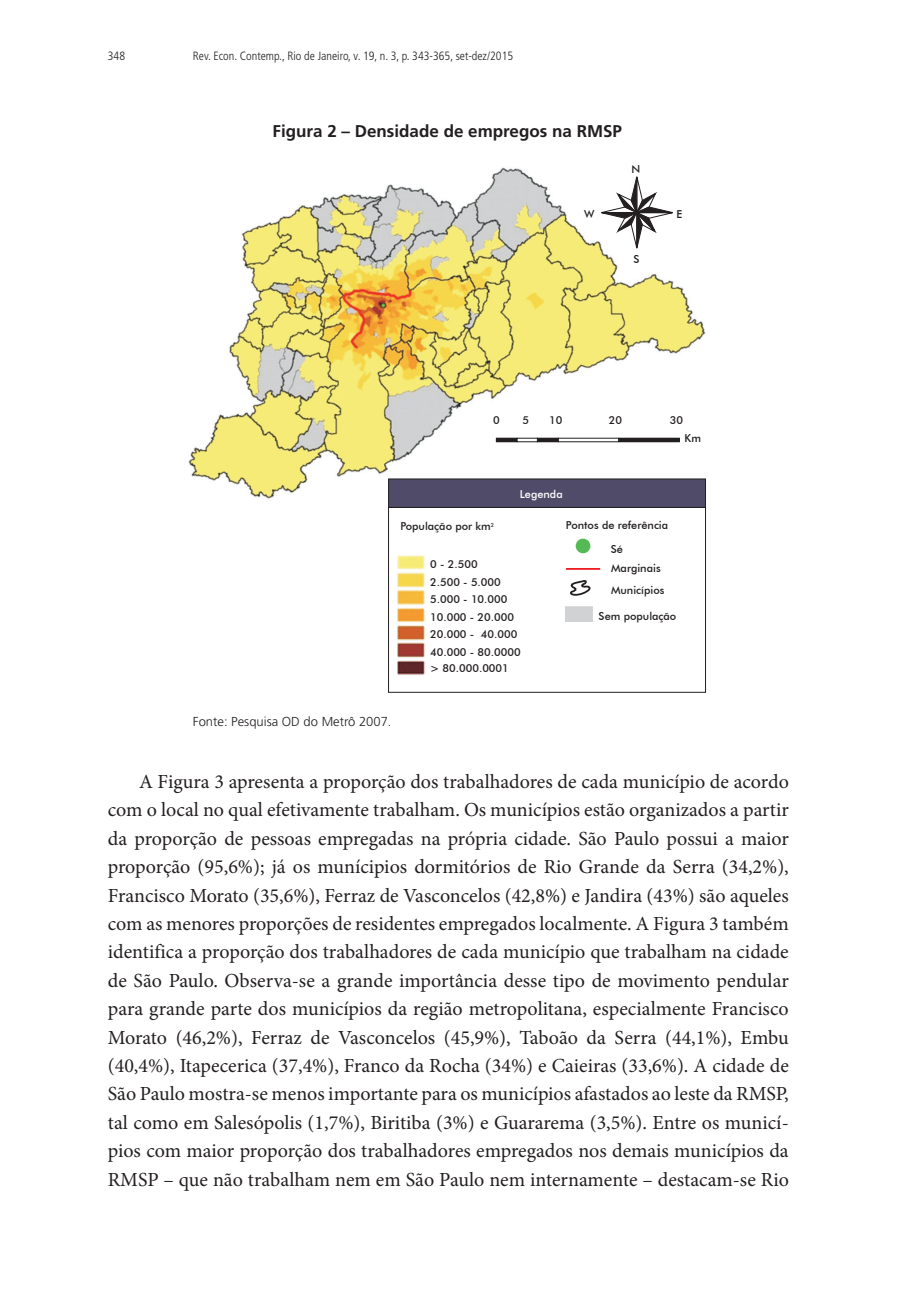
<style>
.page{position:relative;width:908px;height:1304px;background:#fff}
.page>*{position:absolute;margin:0;border:0;box-sizing:border-box;transform-origin:0 0}
.Body_text{font:20px/28.4px "Minion Pro";color:#231f20;text-align:justify}
.O{font:700 17px "Frutiger LT Std";color:#231f20}
.R{font:300 13px "Frutiger LT Std";color:#231f20}
.t1{font:300 condensed 12px "Frutiger LT Std";color:#231f20}
.t2{font:500 11px/17.4px "Futura BT";color:#231f20}
.t3{font:500 11px "Futura BT";color:#fff}
.t4{font:500 5.4px "Futura BT";color:#231f20}
</style>
<div class="page">
<img style="left:188px;top:167px;width:518px;height:340px">
<img style="left:397px;top:555px;width:29px;height:120px">
<svg style="left:600px;top:169px;width:73px;height:87px"></svg>
<div style="left:388px;top:479px;width:317px;height:28px;background:#4f4b69"></div>
<div style="left:388px;top:478px;width:317px;height:30px;border:1px solid #231f20"></div>
<div style="left:565px;top:607px;width:27px;height:14px;background:#d1d2d4"></div>
<div style="left:564px;top:606px;width:28px;height:16px;border:1px solid #d1d2d4"></div>
<div style="left:575px;top:539px;width:15px;height:14px;background:#53ba54;border-radius:50%"></div>
<hr style="left:565px;top:568px;width:35px;height:2px;background:#ee1d23">
<svg style="left:570px;top:580px;width:21px;height:16px"></svg>
<div style="left:388px;top:507px;width:317px;height:186px;border:1px solid #231f20"></div>
<div style="left:495px;top:438px;width:22px;height:4px;border:1px solid #231f20"></div>
<div style="left:516px;top:438px;width:21px;height:4px;border:1px solid #231f20"></div>
<div style="left:537px;top:438px;width:21px;height:4px;border:1px solid #231f20"></div>
<div style="left:557px;top:438px;width:61px;height:4px;border:1px solid #231f20"></div>
<div style="left:618px;top:438px;width:61px;height:4px;border:1px solid #231f20"></div>
<p class="t1" style="left:108px;top:49px;width:19px">348</p>
<p class="t1" style="left:193px;top:49px;width:322px">Rev. Econ. Contemp., Rio de Janeiro, v. 19, n. 3, p. 343-365, set-dez/2015</p>
<p class="O" style="left:272px;top:122px;width:351px">Figura 2 – Densidade de empregos na RMSP</p>
<p class="t2" style="left:631px;top:160px;width:10px">N</p>
<p class="t2" style="left:583px;top:205px;width:12px">W</p>
<p class="t2" style="left:676px;top:205px;width:7px">E</p>
<p class="t2" style="left:633px;top:250px;width:8px">S</p>
<p class="t2" style="left:493px;top:412px;width:8px">0</p>
<p class="t2" style="left:522px;top:412px;width:8px">5</p>
<p class="t2" style="left:549px;top:412px;width:15px">10</p>
<p class="t2" style="left:608px;top:412px;width:15px">20</p>
<p class="t2" style="left:669px;top:412px;width:15px">30</p>
<p class="t2" style="left:684px;top:429px;width:18px">Km</p>
<p class="t2" style="left:400px;top:517px;width:92px">População por km</p>
<p class="t4" style="left:490px;top:521px;width:5px">2</p>
<p class="t3" style="left:519px;top:487px;width:44px">Legenda</p>
<p class="t2" style="left:565px;top:517px;width:104px">Pontos de referência</p>
<p class="t2" style="left:610px;top:539px;width:51px;line-height:19.4px">Sé<br>Marginais</p>
<p class="t2" style="left:430px;top:555px;width:79px">0 - 2.500<br>2.500 - 5.000<br>5.000 - 10.000</p>
<p class="t2" style="left:430px;top:625px;width:92px;line-height:18.4px">20.000 - 40.000<br>40.000 - 80.0000</p>
<p class="t2" style="left:430px;top:659px;width:80px">&gt; 80.000.0001</p>
<p class="t2" style="left:610px;top:581px;width:55px">Municípios</p>
<p class="t2" style="left:430px;top:608px;width:85px">10.000 - 20.000</p>
<p class="t2" style="left:598px;top:607px;width:79px">Sem população</p>
<p class="R" style="left:193px;top:714px;width:200px">Fonte: Pesquisa OD do Metrô 2007.</p>
<p class="Body_text" style="left:108px;top:767px;width:682px;text-indent:31px">A Figura 3 apresenta a proporção dos trabalhadores de cada município de acordo com o local no qual efetivamente trabalham. Os municípios estão organizados a partir da proporção de pessoas empregadas na própria cidade. São Paulo possui a maior proporção (95,6%); já os munícipios dormitórios de Rio Grande da Serra (34,2%), Francisco Morato (35,6%), Ferraz de Vasconcelos (42,8%) e Jandira (43%) são aqueles com as menores proporções de residentes empregados localmente. A Figura 3 também identifica a proporção dos trabalhadores de cada município que trabalham na cidade de São Paulo. Observa-se a grande importância desse tipo de movimento pendular para grande parte dos municípios da região metropolitana, especialmente Francisco Morato (46,2%), Ferraz de Vasconcelos (45,9%), Taboão da Serra (44,1%), Embu (40,4%), Itapecerica (37,4%), Franco da Rocha (34%) e Caieiras (33,6%). A cidade de São Paulo mostra-se menos importante para os municípios afastados ao leste da RMSP, tal como em Salesópolis (1,7%), Biritiba (3%) e Guararema (3,5%). Entre os municí&shy;pios com maior proporção dos trabalhadores empregados nos demais municípios da RMSP – que não trabalham nem em São Paulo nem internamente – destacam-se Rio</p>
</div>
